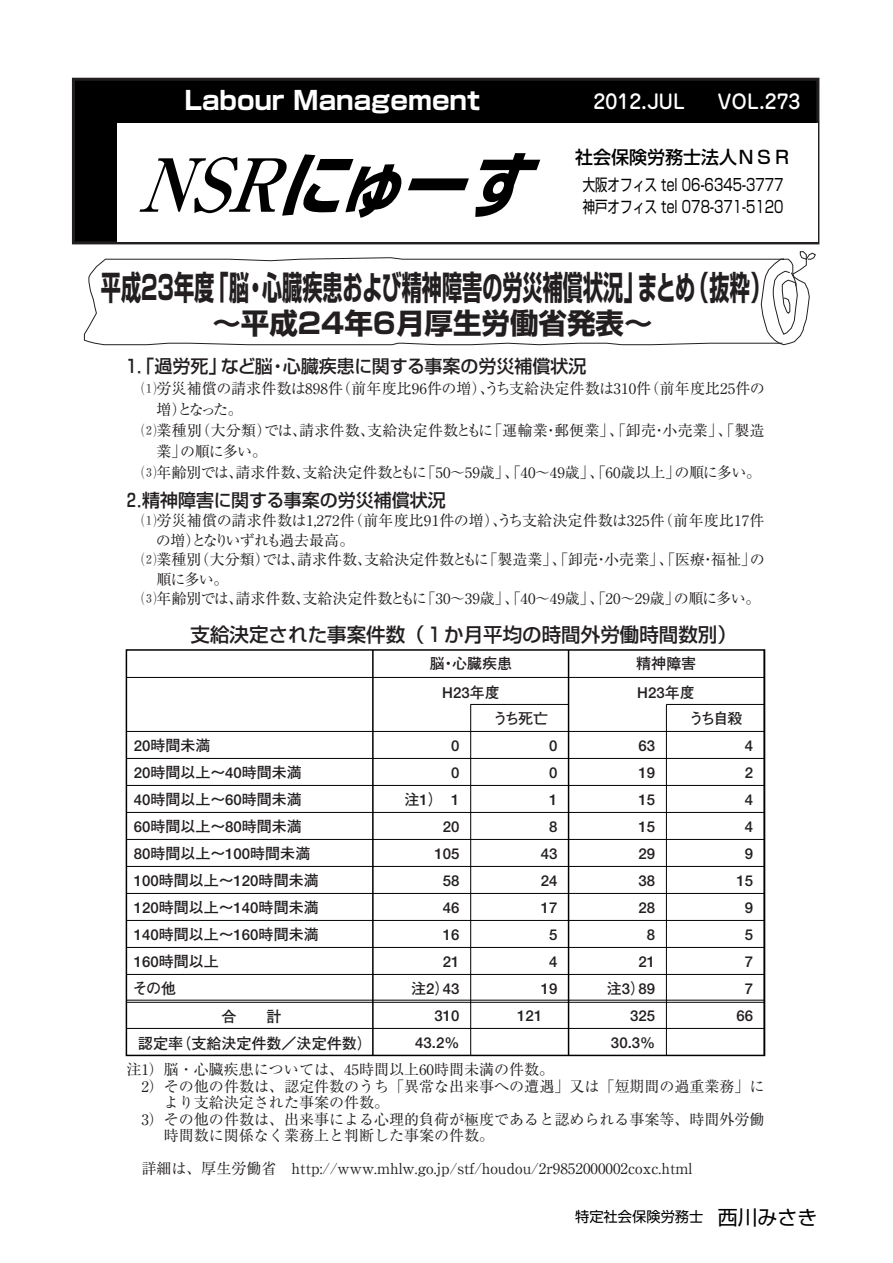
<style>
.page{position:relative;width:893px;height:1263px;background:#fff}
.page>*{position:absolute;margin:0;border:0;box-sizing:border-box;transform-origin:0 0}
.t1{font:italic 700 71.1px "Shin Go";color:#000;scale:.9 1}
.t2{font:700 33px "Shin Go";color:#231f20;scale:.61 1}
.t3{font:700 28.5px "Shin Go";color:#231f20}
.t4{font:700 25.5px "Shin Go";color:#fff}
.t5{font:500 19.5px "Shin Go";color:#231f20}
.t6{font:500 19.5px "Jun 34";color:#fff}
.t7{font:500 18px "Shin Go";color:#231f20}
.t8{font:500 18px "Shin Go";color:#000}
.t9{font:16.5px/22.5px "Shin Go";color:#000;scale:.75 1}
.t10{font:15px "Ryumin";color:#231f20}
.t11{font:700 15px/27px "Futo Go B101";color:#231f20}
.t12{font:15px "Ryumin";letter-spacing:-.055em;color:#231f20}
.t13{font:14.25px "Shin Go";color:#000}
.s1{font-family:"Ryumin";font-size:73.35px}
.s2{font-family:"BLS Gaiji ST Rmr"}
.s3{font-size:19.95px}
</style>
<div class="page">
<div style="left:126px;top:649px;width:639px;height:407px;border:2px solid #000"></div>
<hr style="left:126px;top:1028px;width:638px;height:1px;background:#000">
<hr style="left:126px;top:1000px;width:638px;height:1px;background:#000">
<hr style="left:126px;top:1002px;width:638px;height:1px;background:#000">
<hr style="left:126px;top:974px;width:638px;height:1px;background:#000">
<hr style="left:126px;top:947px;width:638px;height:1px;background:#000">
<hr style="left:126px;top:920px;width:638px;height:1px;background:#000">
<hr style="left:126px;top:893px;width:638px;height:1px;background:#000">
<hr style="left:126px;top:866px;width:638px;height:1px;background:#000">
<hr style="left:126px;top:839px;width:638px;height:1px;background:#000">
<hr style="left:126px;top:812px;width:638px;height:1px;background:#000">
<hr style="left:126px;top:785px;width:638px;height:1px;background:#000">
<hr style="left:126px;top:758px;width:638px;height:1px;background:#000">
<hr style="left:126px;top:731px;width:638px;height:1px;background:#000">
<hr style="left:666px;top:704px;width:98px;height:1px;background:#000">
<hr style="left:470px;top:704px;width:99px;height:1px;background:#000">
<hr style="left:126px;top:677px;width:638px;height:1px;background:#000">
<div style="left:72px;top:78px;width:747px;height:166px;background:#000;border:3px solid #231f20"></div>
<div style="left:117px;top:123px;width:700px;height:118px;background:#fff"></div>
<hr style="left:763px;top:650px;width:2px;height:405px;background:#000">
<hr style="left:666px;top:705px;width:1px;height:350px;background:#000">
<hr style="left:567px;top:650px;width:2px;height:405px;background:#000">
<hr style="left:470px;top:704px;width:1px;height:351px;background:#000">
<hr style="left:372px;top:650px;width:1px;height:405px;background:#000">
<svg style="left:84px;top:257px;width:676px;height:88px"></svg>
<svg style="left:760px;top:251px;width:55px;height:94px"></svg>
<h3 class="t4" style="left:184px;top:84px;width:297px">Labour Management</h3>
<h1 class="t1" style="left:138px;top:137px;width:467px"><span class="s1">NSR</span>にゅーす</h1>
<p class="t8" style="left:575px;top:145px;width:217px">社会保険労務士法人ＮＳＲ</p>
<h3 class="t6" style="left:593px;top:89px;width:93px">2012.JUL</h3>
<h3 class="t6" style="left:717px;top:89px;width:85px">VOL.273</h3>
<p class="t9" style="left:583px;top:172px;width:269px">大阪オフィス tel 06-6345-3777神戸オフィス tel 078-371-5120</p>
<h2 class="t2" style="left:101px;top:265px;width:1099px">平成23年度「脳・心臓疾患および精神障害の労災補償状況」まとめ（抜粋）</h2>
<h3 class="t3" style="left:212px;top:304px;width:442px">～平成24年6月厚生労働省発表～</h3>
<p class="t7" style="left:123px;top:355px;width:465px">１．「過労死」など脳・心臓疾患に関する事案の労災補償状況</p>
<p class="t10" style="left:141px;top:380px;width:625px"><span class="s2">盧</span>労災補償の請求件数は898件（前年度比96件の増）、うち支給決定件数は310件（前年度比25件の</p>
<p class="t10" style="left:156px;top:401px;width:88px">増）となった。</p>
<p class="t10" style="left:141px;top:422px;width:624px"><span class="s2">盪</span>業種別（大分類）では、請求件数、支給決定件数ともに「運輸業・郵便業」、「卸売・小売業」、「製造</p>
<p class="t10" style="left:156px;top:443px;width:112px">業」の順に多い。</p>
<p class="t10" style="left:141px;top:464px;width:621px"><span class="s2">蘯</span>年齢別では、請求件数、支給決定件数ともに「50～59歳」、「40～49歳」、「60歳以上」の順に多い。</p>
<p class="t7" style="left:123px;top:488px;width:325px">２．精神障害に関する事案の労災補償状況</p>
<p class="t10" style="left:141px;top:512px;width:624px"><span class="s2">盧</span>労災補償の請求件数は1,272件（前年度比91件の増）、うち支給決定件数は325件（前年度比17件</p>
<p class="t12" style="left:156px;top:531px;width:200px">の増）となりいずれも過去最高。</p>
<p class="t10" style="left:141px;top:551px;width:625px"><span class="s2">盪</span>業種別（大分類）では、請求件数、支給決定件数ともに「製造業」、「卸売・小売業」、「医療・福祉」の</p>
<p class="t10" style="left:156px;top:570px;width:74px">順に多い。</p>
<p class="t10" style="left:141px;top:590px;width:620px"><span class="s2">蘯</span>年齢別では、請求件数、支給決定件数ともに「30～39歳」、「40～49歳」、「20～29歳」の順に多い。</p>
<h3 class="t5" style="left:191px;top:622px;width:547px">支給決定された事案件数（１か月平均の時間外労働時間数別）</h3>
<p class="t11" style="left:429px;top:650px;width:84px">脳・心臓疾患</p>
<p class="t11" style="left:636px;top:650px;width:61px">精神障害</p>
<p class="t11" style="left:442px;top:679px;width:59px">H23年度</p>
<p class="t11" style="left:493px;top:705px;width:57px">うち死亡</p>
<p class="t11" style="left:451px;top:732px;width:10px">0</p>
<p class="t11" style="left:451px;top:759px;width:10px">0</p>
<p class="t11" style="left:404px;top:786px;width:56px">注1） 1</p>
<p class="t11" style="left:443px;top:813px;width:18px">20</p>
<p class="t11" style="left:434px;top:840px;width:27px">105</p>
<p class="t11" style="left:443px;top:867px;width:18px">58</p>
<p class="t11" style="left:443px;top:894px;width:18px">46</p>
<p class="t11" style="left:443px;top:921px;width:18px">16</p>
<p class="t11" style="left:443px;top:948px;width:18px">21</p>
<p class="t11" style="left:411px;top:975px;width:50px">注2）43</p>
<p class="t11" style="left:434px;top:1002px;width:27px">310</p>
<p class="t11" style="left:415px;top:1029px;width:46px">43.2%</p>
<p class="t11" style="left:689px;top:679px;width:55px;line-height:26.2px;text-indent:-52px">H23年度<br>うち自殺</p>
<p class="t11" style="left:132px;top:732px;width:188px">20時間未満<br>20時間以上～40時間未満<br>40時間以上～60時間未満<br>60時間以上～80時間未満<br>80時間以上～100時間未満<br>100時間以上～120時間未満<br>120時間以上～140時間未満<br>140時間以上～160時間未満<br>160時間以上<br>その他</p>
<p class="t11" style="left:549px;top:732px;width:10px">0</p>
<p class="t11" style="left:549px;top:759px;width:10px">0</p>
<p class="t11" style="left:549px;top:786px;width:10px">1</p>
<p class="t11" style="left:549px;top:813px;width:10px">8</p>
<p class="t11" style="left:540px;top:840px;width:18px">43</p>
<p class="t11" style="left:540px;top:867px;width:18px">24</p>
<p class="t11" style="left:540px;top:894px;width:18px">17</p>
<p class="t11" style="left:549px;top:921px;width:10px">5</p>
<p class="t11" style="left:549px;top:948px;width:10px">4</p>
<p class="t11" style="left:540px;top:975px;width:18px">19</p>
<p class="t11" style="left:607px;top:732px;width:50px;text-align:right">63<br>19<br>15<br>15<br>29<br>38<br>28<br>8<br>21<br>注3）89<br>325<br>30.3%</p>
<p class="t11" style="left:736px;top:732px;width:18px;text-align:center">4<br>2<br>4<br>4<br>9<br>15<br>9<br>5<br>7<br>7</p>
<p class="t11" style="left:221px;top:1003px;width:16px">合</p>
<p class="t11" style="left:266px;top:1003px;width:16px">計</p>
<p class="t11" style="left:736px;top:1002px;width:18px">66</p>
<p class="t11" style="left:138px;top:1030px;width:234px">認定率（支給決定件数／決定件数）</p>
<p class="t11" style="left:517px;top:1002px;width:27px">121</p>
<p class="t10" style="left:126px;top:1061px;width:429px">注1）脳・心臓疾患については、45時間以上60時間未満の件数。</p>
<p class="t10" style="left:141px;top:1077px;width:624px">2）その他の件数は、認定件数のうち「異常な出来事への遭遇」又は「短期間の過重業務」に</p>
<p class="t10" style="left:164px;top:1094px;width:226px">より支給決定された事案の件数。</p>
<p class="t10" style="left:141px;top:1110px;width:624px">3）その他の件数は、出来事による心理的負荷が極度であると認められる事案等、時間外労働</p>
<p class="t10" style="left:164px;top:1127px;width:331px">時間数に関係なく業務上と判断した事案の件数。</p>
<p class="t10" style="left:141px;top:1160px;width:552px">詳細は、厚生労働省 http://www.mhlw.go.jp/stf/houdou/2r9852000002coxc.html</p>
<p class="t13" style="left:575px;top:1207px;width:244px">特定社会保険労務士 <span class="s3">西川みさき</span></p>
</div>
